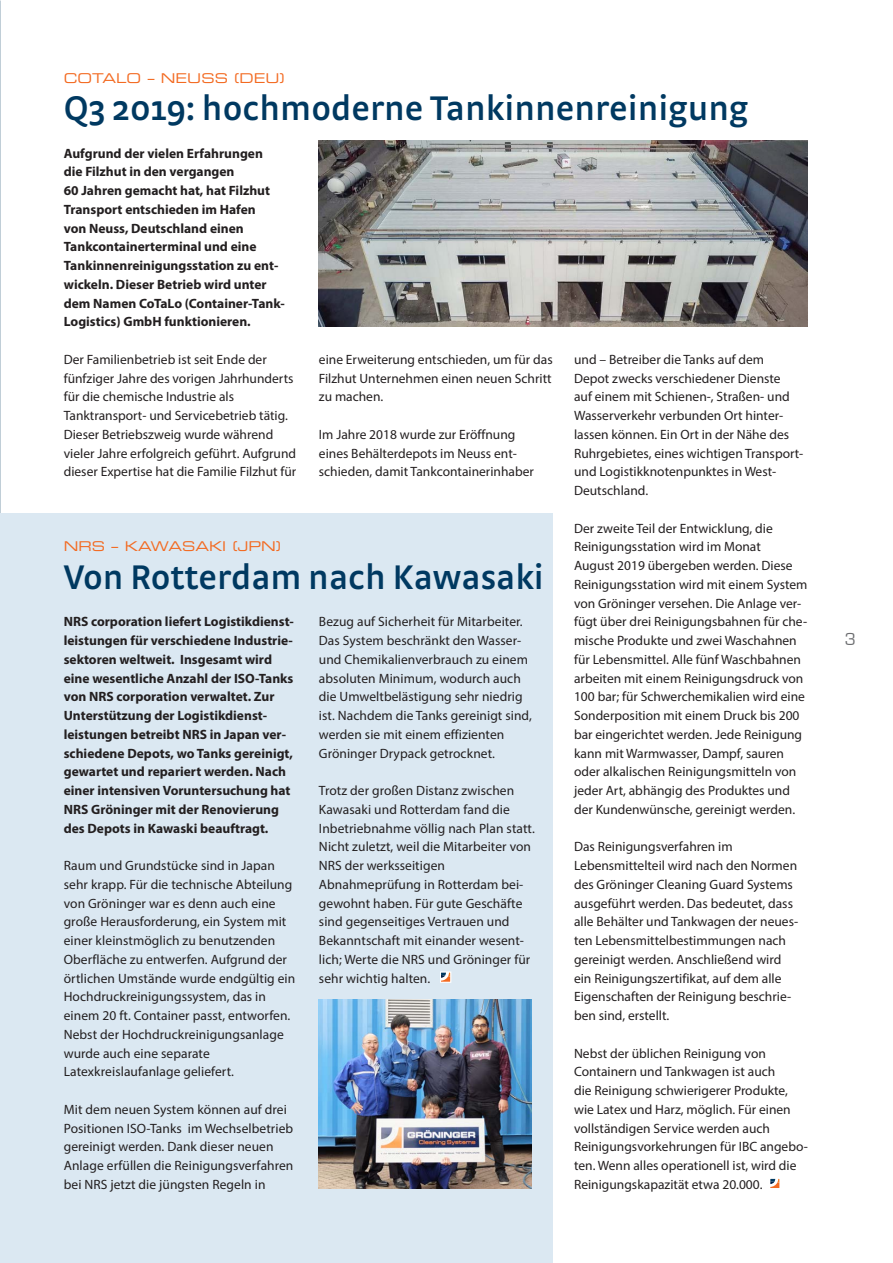
<style>
.page{position:relative;width:893px;height:1263px;background:#fff}
.page>*{position:absolute;margin:0;border:0;box-sizing:border-box;transform-origin:0 0}
.nieuw_-_kop_blauw{font:600 36px "Strada OT";color:#003961}
.t1{font:18px "Eurostile";color:#6c6d70}
.brood{font:13.5px/18.8px "Myriad Pro";color:#231f20}
.intro{font:700 13.5px/18.8px "Myriad Pro";color:#231f20}
.nieuw_-_kop_kapitale{font:13.5px "Eurostile LT Std Ex 2";color:#f36a21}
</style>
<div class="page">
<div style="left:0;top:514px;width:553px;height:749px;background:#dbe8f2"></div>
<svg style="left:770px;top:1178px;width:10px;height:10px"></svg>
<img style="left:319px;top:999px;width:212px;height:190px">
<img style="left:319px;top:141px;width:489px;height:185px">
<svg style="left:440px;top:971px;width:12px;height:12px"></svg>
<p class="nieuw_-_kop_kapitale" style="left:64px;top:68px;width:222px">COTALO – NEUSS (DEU)</p>
<p class="nieuw_-_kop_blauw" style="left:64px;top:87px;width:686px">Q3 2019: hochmoderne Tankinnenreinigung</p>
<p class="intro" style="left:64px;top:143px;width:223px">Aufgrund der vielen Erfahrungen die Filzhut in den vergangen<br>60 Jahren gemacht hat, hat Filzhut Transport entschieden im Hafen<br>von Neuss, Deutschland einen Tankcontainerterminal und eine Tankinnenreinigungsstation zu ent&shy;wickeln. Dieser Betrieb wird unter dem Namen CoTaLo (Container-Tank-Logistics) GmbH funktionieren.</p>
<p class="brood" style="left:64px;top:350px;width:234px">Der Familienbetrieb ist seit Ende der fünfziger Jahre des vorigen Jahrhunderts für die chemische Industrie als Tanktransport- und Servicebetrieb tätig.<br>Dieser Betriebszweig wurde während vieler Jahre erfolgreich geführt. Aufgrund dieser Expertise hat die Familie Filzhut für</p>
<p class="brood" style="left:319px;top:350px;width:235px;text-align:justify">eine Erweiterung entschieden, um für das Filzhut Unternehmen einen neuen Schritt zu machen.</p>
<p class="brood" style="left:574px;top:350px;width:231px">und – Betreiber die Tanks auf dem<br>Depot zwecks verschiedener Dienste<br>auf einem mit Schienen-, Straßen- und Wasserverkehr verbunden Ort hinter&shy;lassen können. Ein Ort in der Nähe des Ruhrgebietes, eines wichtigen Transport&shy;und Logistikknotenpunktes in West-Deutschland.</p>
<p class="brood" style="left:574px;top:518px;width:235px">Der zweite Teil der Entwicklung, die Reinigungsstation wird im Monat<br>August 2019 übergeben werden. Diese Reinigungsstation wird mit einem System von Gröninger versehen. Die Anlage ver&shy;fügt über drei Reinigungsbahnen für che&shy;mische Produkte und zwei Waschahnen für Lebensmittel. Alle fünf Waschbahnen arbeiten mit einem Reinigungsdruck von 100 bar; für Schwerchemikalien wird eine Sonderposition mit einem Druck bis 200 bar eingerichtet werden. Jede Reinigung kann mit Warmwasser, Dampf, sauren oder alkalischen Reinigungsmitteln von jeder Art, abhängig des Produktes und der Kundenwünsche, gereinigt werden.</p>
<p class="brood" style="left:574px;top:837px;width:226px">Das Reinigungsverfahren im Lebensmittelteil wird nach den Normen des Gröninger Cleaning Guard Systems ausgeführt werden. Das bedeutet, dass alle Behälter und Tankwagen der neues&shy;ten Lebensmittelbestimmungen nach gereinigt werden. Anschließend wird ein Reinigungszertifikat, auf dem alle Eigenschaften der Reinigung beschrie&shy;ben sind, erstellt.</p>
<p class="brood" style="left:574px;top:1043px;width:235px">Nebst der üblichen Reinigung von Containern und Tankwagen ist auch<br>die Reinigung schwierigerer Produkte, wie Latex und Harz, möglich. Für einen vollständigen Service werden auch Reinigungsvorkehrungen für IBC angebo&shy;ten. Wenn alles operationell ist, wird die Reinigungskapazität etwa 20.000.</p>
<p class="brood" style="left:319px;top:425px;width:217px">Im Jahre 2018 wurde zur Eröffnung eines Behälterdepots im Neuss ent&shy;schieden, damit Tankcontainerinhaber</p>
<p class="nieuw_-_kop_kapitale" style="left:64px;top:537px;width:219px">NRS – KAWASAKI (JPN)</p>
<p class="nieuw_-_kop_blauw" style="left:64px;top:556px;width:482px">Von Rotterdam nach Kawasaki</p>
<p class="intro" style="left:64px;top:612px;width:231px">NRS corporation liefert Logistikdienst&shy;leistungen für verschiedene Industrie&shy;sektoren weltweit. Insgesamt wird eine wesentliche Anzahl der ISO-Tanks von NRS corporation verwaltet. Zur Unterstützung der Logistikdienst&shy;leistungen betreibt NRS in Japan ver&shy;schiedene Depots, wo Tanks gereinigt, gewartet und repariert werden. Nach einer intensiven Voruntersuchung hat NRS Gröninger mit der Renovierung des Depots in Kawaski beauftragt.</p>
<p class="brood" style="left:64px;top:856px;width:233px">Raum und Grundstücke sind in Japan sehr krapp. Für die technische Abteilung von Gröninger war es denn auch eine große Herausforderung, ein System mit einer kleinstmöglich zu benutzenden Oberfläche zu entwerfen. Aufgrund der örtlichen Umstände wurde endgültig ein Hochdruckreinigungssystem, das in einem 20 ft. Container passt, entworfen.<br>Nebst der Hochdruckreinigungsanlage wurde auch eine separate Latexkreislaufanlage geliefert.</p>
<p class="brood" style="left:64px;top:1100px;width:231px">Mit dem neuen System können auf drei Positionen ISO-Tanks im Wechselbetrieb gereinigt werden. Dank dieser neuen Anlage erfüllen die Reinigungsverfahren bei NRS jetzt die jüngsten Regeln in</p>
<p class="brood" style="left:319px;top:612px;width:215px">Bezug auf Sicherheit für Mitarbeiter.<br>Das System beschränkt den Wasser&shy;und Chemikalienverbrauch zu einem absoluten Minimum, wodurch auch die Umweltbelästigung sehr niedrig ist. Nachdem die Tanks gereinigt sind, werden sie mit einem effizienten Gröninger Drypack getrocknet.</p>
<p class="brood" style="left:319px;top:781px;width:217px">Trotz der großen Distanz zwischen Kawasaki und Rotterdam fand die Inbetriebnahme völlig nach Plan statt.<br>Nicht zuletzt, weil die Mitarbeiter von NRS der werksseitigen Abnahmeprüfung in Rotterdam bei&shy;gewohnt haben. Für gute Geschäfte sind gegenseitiges Vertrauen und Bekanntschaft mit einander wesent&shy;lich; Werte die NRS und Gröninger für sehr wichtig halten.</p>
<h2 class="t1" style="left:845px;top:629px;width:13px">3</h2>
</div>
